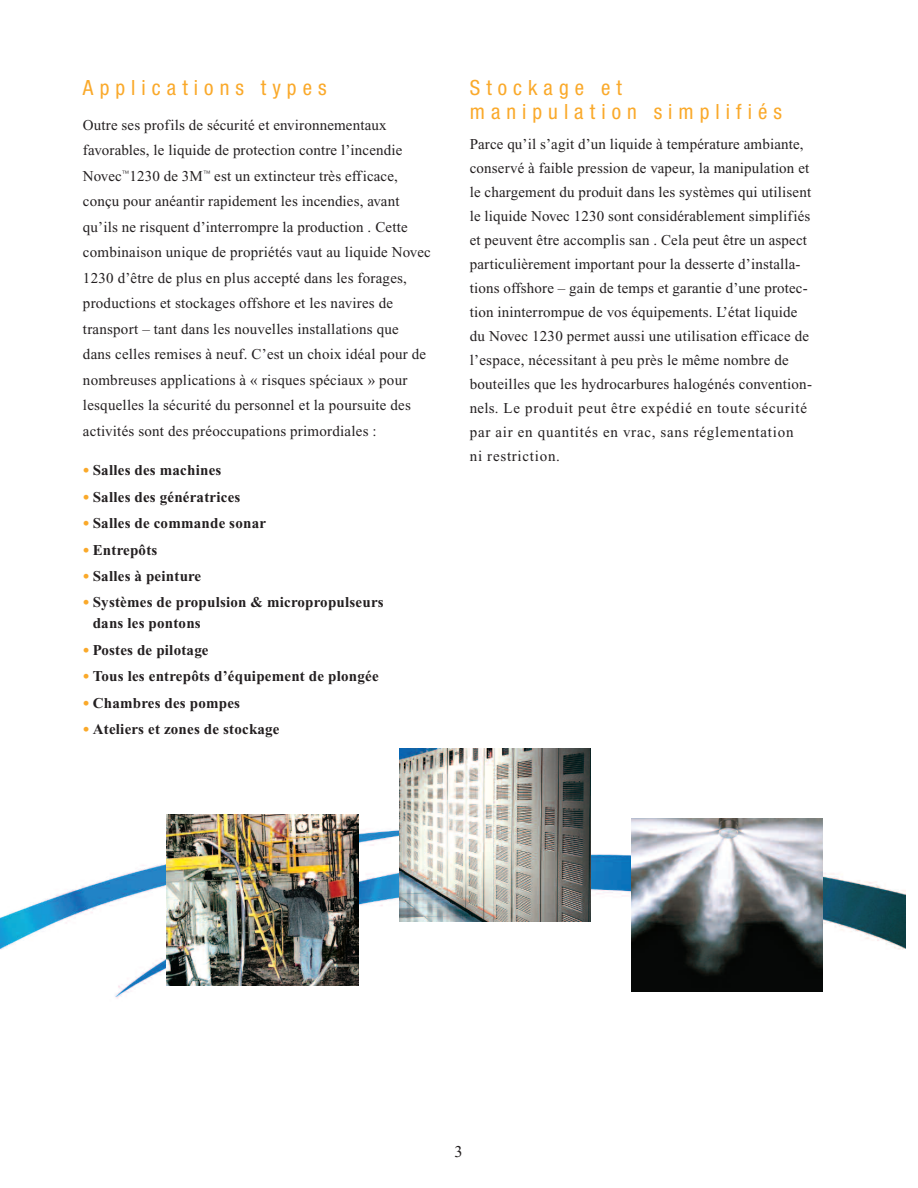
<style>
.page{position:relative;width:918px;height:1188px;background:#fff}
.page>*{position:absolute;margin:0;border:0;box-sizing:border-box;transform-origin:0 0}
.t1{font:condensed 21px/24px "Helvetica Neue";letter-spacing:.29em;color:#faa92a}
.t2{font:16.5px "Times New Roman";color:#231f20}
.t3{font:15px/24px "Times New Roman";letter-spacing:.015em;color:#231f20}
.t4{font:700 15px/21px "Times New Roman";letter-spacing:.015em;color:#231f20}
.s1{font-family:"Helvetica Neue";font-stretch:condensed;font-size:13.5px;color:#faa92a}
</style>
<div class="page">
<img style="left:0;top:814px;width:905px;height:185px">
<img style="left:631px;top:819px;width:191px;height:173px">
<img style="left:399px;top:749px;width:192px;height:173px">
<img style="left:167px;top:814px;width:192px;height:172px">
<h1 class="t1" style="left:83px;top:78px;width:245px">Applications types</h1>
<p class="t3" style="left:83px;top:114px;width:349px;line-height:25.5px">Outre ses profils de sécurité et environnementaux favorables, le liquide de protection contre l’incendie Novec<sup>™</sup>1230 de 3M<sup>™</sup> est un extincteur très efficace, conçu pour anéantir rapidement les incendies, avant qu’ils ne risquent d’interrompre la production . Cette combinaison unique de propriétés vaut au liquide Novec 1230 d’être de plus en plus accepté dans les forages, productions et stockages offshore et les navires de transport – tant dans les nouvelles installations que<br>dans celles remises à neuf. C’est un choix idéal pour de nombreuses applications à « risques spéciaux » pour lesquelles la sécurité du personnel et la poursuite des activités sont des préoccupations primordiales :</p>
<p class="t4" style="left:83px;top:461px;width:140px"><span class="s1">•</span> Salles des machines</p>
<p class="t4" style="left:83px;top:488px;width:159px"><span class="s1">•</span> Salles des génératrices</p>
<p class="t4" style="left:83px;top:514px;width:185px"><span class="s1">•</span> Salles de commande sonar</p>
<p class="t4" style="left:83px;top:541px;width:76px"><span class="s1">•</span> Entrepôts</p>
<p class="t4" style="left:83px;top:567px;width:120px"><span class="s1">•</span> Salles à peinture</p>
<p class="t4" style="left:93px;top:593px;width:292px;text-indent:-10px"><span class="s1">•</span> Systèmes de propulsion &amp; micropropulseurs dans les pontons</p>
<p class="t4" style="left:83px;top:641px;width:127px"><span class="s1">•</span> Postes de pilotage</p>
<p class="t4" style="left:83px;top:667px;width:297px"><span class="s1">•</span> Tous les entrepôts d’équipement de plongée</p>
<p class="t4" style="left:83px;top:694px;width:159px"><span class="s1">•</span> Chambres des pompes</p>
<p class="t4" style="left:83px;top:720px;width:198px"><span class="s1">•</span> Ateliers et zones de stockage</p>
<h1 class="t1" style="left:470px;top:78px;width:314px">Stockage et manipulation simplifiés</h1>
<p class="t3" style="left:470px;top:133px;width:344px">Parce qu’il s’agit d’un liquide à température ambiante, conservé à faible pression de vapeur, la manipulation et le chargement du produit dans les systèmes qui utilisent le liquide Novec 1230 sont considérablement simplifiés et peuvent être accomplis san . Cela peut être un aspect particulièrement important pour la desserte d’installa&shy;tions offshore – gain de temps et garantie d’une protec&shy;tion ininterrompue de vos équipements. L’état liquide du Novec 1230 permet aussi une utilisation efficace de l’espace, nécessitant à peu près le même nombre de bouteilles que les hydrocarbures halogénés convention&shy;nels. Le produit peut être expédié en toute sécurité par air en quantités en vrac, sans réglementation<br>ni restriction.</p>
<p class="t2" style="left:455px;top:1145px;width:10px">3</p>
</div>
